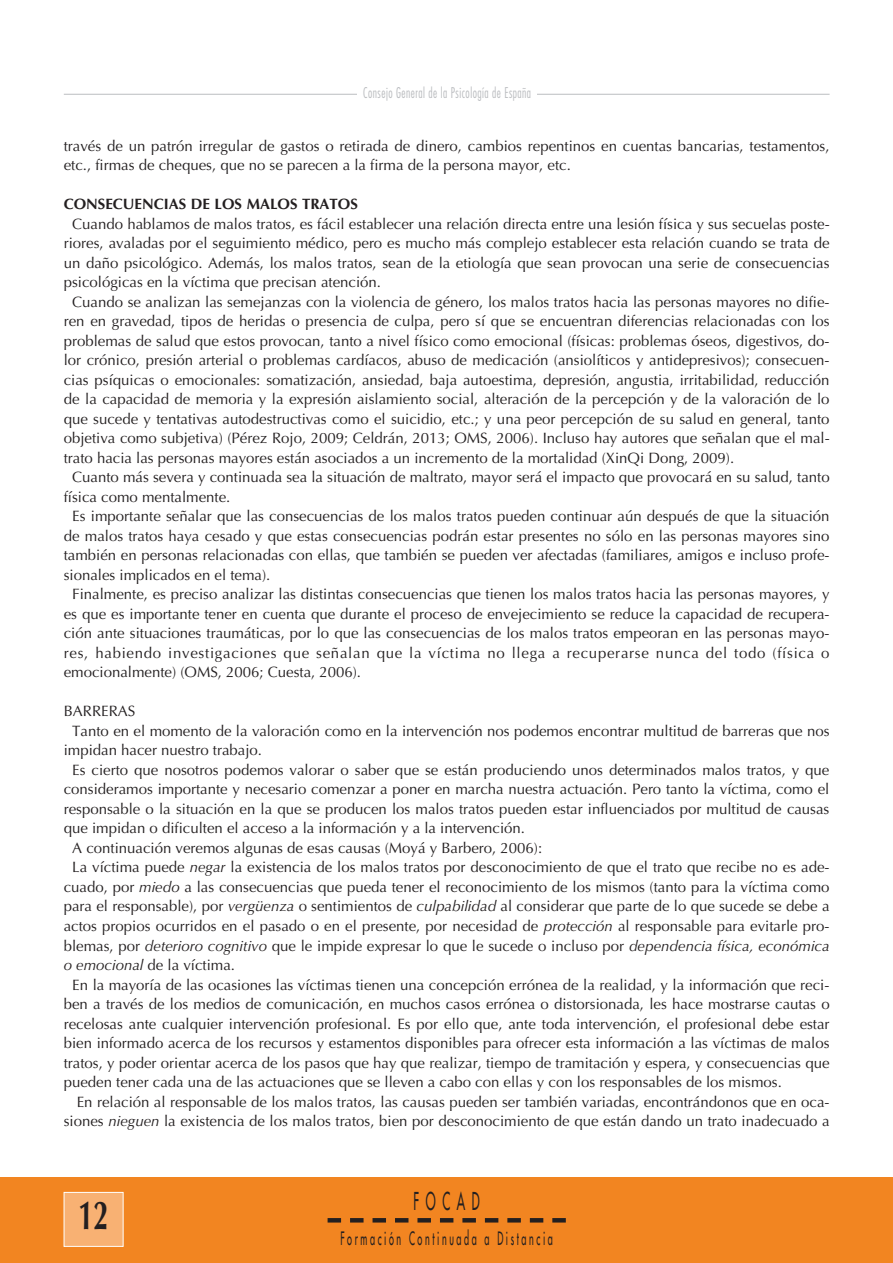
<style>
.page{position:relative;width:893px;height:1263px;background:#fff}
.page>*{position:absolute;margin:0;border:0;box-sizing:border-box;transform-origin:0 0}
.t1{font:700 40.5px "Optima";color:#231f20;scale:.67 1}
.t2{font:24px "Futura";letter-spacing:.55em;color:#231f20;scale:.5 1}
.t3{font:18px "Futura";letter-spacing:.29em;color:#231f20;scale:.5 1}
.t4{font:15px/19.5px "Optima";color:#231f20}
.t5{font:15px "Optima";letter-spacing:.05em;color:#231f20}
.t6{font:700 15px "Optima";color:#231f20}
.t7{font:300 condensed 14.4px "Futura";letter-spacing:.04em;color:#bbbdc0;scale:.83 1}
.s1{font-style:italic}
</style>
<div class="page">
<div style="left:0;top:1178px;width:892px;height:85px;background:#f28521"></div>
<svg style="left:341px;top:1218px;width:203px;height:5px"></svg>
<div style="left:327px;top:1218px;width:14px;height:5px;background:#231f20"></div>
<div style="left:552px;top:1218px;width:14px;height:5px;background:#231f20"></div>
<div style="left:64px;top:1193px;width:59px;height:53px;background:#f8b173"></div>
<div style="left:64px;top:1192px;width:59px;height:55px;border:1px solid #fff"></div>
<hr style="left:64px;top:94px;width:765px;height:1px;background:#bbbdc0">
<div style="left:357px;top:85px;width:180px;height:37px;background:#fff"></div>
<p class="t7" style="left:363px;top:87px;width:204px">Consejo General de la Psicología de España</p>
<p class="t4" style="left:64px;top:137px;width:767px">través de un patrón irregular de gastos o retirada de dinero, cambios repentinos en cuentas bancarias, testamentos, etc., firmas de cheques, que no se parecen a la firma de la persona mayor, etc.</p>
<p class="t6" style="left:64px;top:198px;width:295px">CONSECUENCIAS DE LOS MALOS TRATOS</p>
<p class="t4" style="left:72px;top:215px;width:758px">Cuando hablamos de malos tratos, es fácil establecer una relación directa entre una lesión física y sus secuelas poste-</p>
<p class="t4" style="left:64px;top:235px;width:767px">riores, avaladas por el seguimiento médico, pero es mucho más complejo establecer esta relación cuando se trata de</p>
<p class="t4" style="left:64px;top:254px;width:767px">un daño psicológico. Además, los malos tratos, sean de la etiología que sean provocan una serie de consecuencias</p>
<p class="t4" style="left:64px;top:274px;width:319px">psicológicas en la víctima que precisan atención.</p>
<p class="t4" style="left:72px;top:293px;width:758px">Cuando se analizan las semejanzas con la violencia de género, los malos tratos hacia las personas mayores no difie-</p>
<p class="t4" style="left:64px;top:313px;width:767px">ren en gravedad, tipos de heridas o presencia de culpa, pero sí que se encuentran diferencias relacionadas con los</p>
<p class="t4" style="left:64px;top:332px;width:767px">problemas de salud que estos provocan, tanto a nivel físico como emocional (físicas: problemas óseos, digestivos, do-</p>
<p class="t4" style="left:64px;top:352px;width:767px">lor crónico, presión arterial o problemas cardíacos, abuso de medicación (ansiolíticos y antidepresivos); consecuen-</p>
<p class="t4" style="left:64px;top:371px;width:767px">cias psíquicas o emocionales: somatización, ansiedad, baja autoestima, depresión, angustia, irritabilidad, reducción</p>
<p class="t4" style="left:64px;top:391px;width:767px">de la capacidad de memoria y la expresión aislamiento social, alteración de la percepción y de la valoración de lo</p>
<p class="t4" style="left:64px;top:410px;width:767px">que sucede y tentativas autodestructivas como el suicidio, etc.; y una peor percepción de su salud en general, tanto</p>
<p class="t4" style="left:64px;top:430px;width:767px">objetiva como subjetiva) (Pérez Rojo, 2009; Celdrán, 2013; OMS, 2006). Incluso hay autores que señalan que el mal-</p>
<p class="t4" style="left:64px;top:449px;width:672px">trato hacia las personas mayores están asociados a un incremento de la mortalidad (XinQi Dong, 2009).</p>
<p class="t4" style="left:72px;top:469px;width:758px">Cuanto más severa y continuada sea la situación de maltrato, mayor será el impacto que provocará en su salud, tanto</p>
<p class="t4" style="left:64px;top:488px;width:168px">física como mentalmente.</p>
<p class="t4" style="left:72px;top:508px;width:758px">Es importante señalar que las consecuencias de los malos tratos pueden continuar aún después de que la situación</p>
<p class="t4" style="left:64px;top:527px;width:767px">de malos tratos haya cesado y que estas consecuencias podrán estar presentes no sólo en las personas mayores sino</p>
<p class="t4" style="left:64px;top:547px;width:767px">también en personas relacionadas con ellas, que también se pueden ver afectadas (familiares, amigos e incluso profe-</p>
<p class="t4" style="left:64px;top:567px;width:208px">sionales implicados en el tema).</p>
<p class="t4" style="left:72px;top:586px;width:758px">Finalmente, es preciso analizar las distintas consecuencias que tienen los malos tratos hacia las personas mayores, y</p>
<p class="t4" style="left:64px;top:606px;width:767px">es que es importante tener en cuenta que durante el proceso de envejecimiento se reduce la capacidad de recupera-</p>
<p class="t4" style="left:64px;top:625px;width:767px">ción ante situaciones traumáticas, por lo que las consecuencias de los malos tratos empeoran en las personas mayo-</p>
<p class="t5" style="left:64px;top:647px;width:767px">res, habiendo investigaciones que señalan que la víctima no llega a recuperarse nunca del todo (física o</p>
<p class="t4" style="left:64px;top:664px;width:299px">emocionalmente) (OMS, 2006; Cuesta, 2006).</p>
<p class="t4" style="left:64px;top:703px;width:73px">BARRERAS</p>
<p class="t4" style="left:72px;top:723px;width:758px">Tanto en el momento de la valoración como en la intervención nos podemos encontrar multitud de barreras que nos</p>
<p class="t4" style="left:64px;top:742px;width:200px">impidan hacer nuestro trabajo.</p>
<p class="t4" style="left:72px;top:762px;width:758px">Es cierto que nosotros podemos valorar o saber que se están produciendo unos determinados malos tratos, y que</p>
<p class="t4" style="left:64px;top:781px;width:767px">consideramos importante y necesario comenzar a poner en marcha nuestra actuación. Pero tanto la víctima, como el</p>
<p class="t4" style="left:64px;top:801px;width:767px">responsable o la situación en la que se producen los malos tratos pueden estar influenciados por multitud de causas</p>
<p class="t4" style="left:64px;top:820px;width:463px">que impidan o dificulten el acceso a la información y a la intervención.</p>
<p class="t4" style="left:72px;top:840px;width:471px">A continuación veremos algunas de esas causas (Moyá y Barbero, 2006):</p>
<p class="t4" style="left:72px;top:859px;width:758px">La víctima puede <span class="s1">negar</span> la existencia de los malos tratos por desconocimiento de que el trato que recibe no es ade-</p>
<p class="t4" style="left:64px;top:879px;width:767px">cuado, por <span class="s1">miedo</span> a las consecuencias que pueda tener el reconocimiento de los mismos (tanto para la víctima como</p>
<p class="t4" style="left:64px;top:898px;width:767px">para el responsable), por <span class="s1">vergüenza</span> o sentimientos de <span class="s1">culpabilidad</span> al considerar que parte de lo que sucede se debe a</p>
<p class="t4" style="left:64px;top:918px;width:767px">actos propios ocurridos en el pasado o en el presente, por necesidad de <span class="s1">protección</span> al responsable para evitarle pro-</p>
<p class="t4" style="left:64px;top:937px;width:767px">blemas, por <span class="s1">deterioro cognitivo</span> que le impide expresar lo que le sucede o incluso por <span class="s1">dependencia física, económica</span></p>
<p class="t4" style="left:64px;top:957px;width:173px"><span class="s1">o emocional</span> de la víctima.</p>
<p class="t4" style="left:72px;top:976px;width:758px">En la mayoría de las ocasiones las víctimas tienen una concepción errónea de la realidad, y la información que reci-</p>
<p class="t4" style="left:64px;top:996px;width:767px">ben a través de los medios de comunicación, en muchos casos errónea o distorsionada, les hace mostrarse cautas o</p>
<p class="t4" style="left:64px;top:1015px;width:767px">recelosas ante cualquier intervención profesional. Es por ello que, ante toda intervención, el profesional debe estar</p>
<p class="t4" style="left:64px;top:1035px;width:767px">bien informado acerca de los recursos y estamentos disponibles para ofrecer esta información a las víctimas de malos</p>
<p class="t4" style="left:64px;top:1054px;width:767px">tratos, y poder orientar acerca de los pasos que hay que realizar, tiempo de tramitación y espera, y consecuencias que</p>
<p class="t4" style="left:64px;top:1074px;width:719px">pueden tener cada una de las actuaciones que se lleven a cabo con ellas y con los responsables de los mismos.</p>
<p class="t4" style="left:77px;top:1093px;width:754px">En relación al responsable de los malos tratos, las causas pueden ser también variadas, encontrándonos que en oca-</p>
<p class="t4" style="left:64px;top:1113px;width:767px">siones <span class="s1">nieguen</span> la existencia de los malos tratos, bien por desconocimiento de que están dando un trato inadecuado a</p>
<h1 class="t1" style="left:79px;top:1199px;width:46px">12</h1>
<h2 class="t2" style="left:413px;top:1189px;width:134px">FOCAD</h2>
<p class="t3" style="left:340px;top:1230px;width:426px">Formación Continuada a Distancia</p>
</div>
